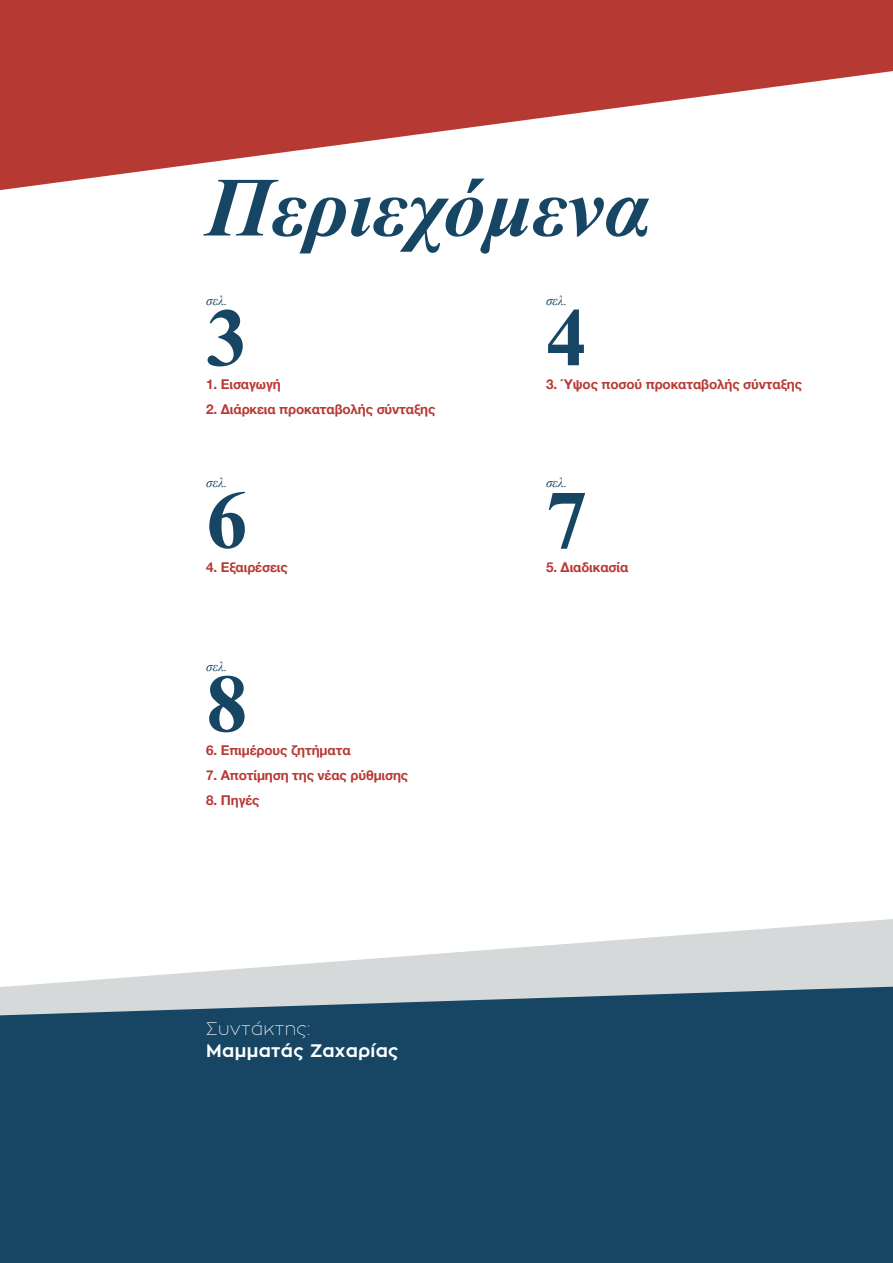
<style>
.page{position:relative;width:893px;height:1263px;background:#fff}
.page>*{position:absolute;margin:0;border:0;box-sizing:border-box;transform-origin:0 0}
.t1{font:italic 700 84px "Times New Roman";color:#164664}
.t2{font:700 82.5px "Times New Roman";color:#164664}
.t3{font:700 18px "Zona Pro";letter-spacing:.02em;color:#fff}
.t4{font:100 18px "Zona Pro";letter-spacing:.02em;color:#fff}
.t5{font:700 13.5px "Helvetica Neue";letter-spacing:-.01em;color:#b73934}
.t6{font:italic 13.5px "Times New Roman";color:#164664}
</style>
<div class="page">
<svg style="left:4px;top:919px;width:889px;height:68px"></svg>
<div style="left:0;top:987px;width:893px;height:276px;background:#164664"></div>
<svg style="left:0;top:0;width:893px;height:190px;fill:#b73934"></svg>
<h1 class="t1" style="left:206px;top:149px;width:446px">Περιεχόμενα</h1>
<p class="t6" style="left:206px;top:291px;width:23px">σελ.</p>
<h2 class="t2" style="left:206px;top:281px;width:43px">3</h2>
<p class="t5" style="left:206px;top:374px;width:76px">1. Εισαγωγή</p>
<p class="t5" style="left:206px;top:399px;width:231px">2. Διάρκεια προκαταβολής σύνταξης</p>
<p class="t6" style="left:206px;top:473px;width:23px">σελ.</p>
<h2 class="t2" style="left:206px;top:463px;width:43px">6</h2>
<p class="t5" style="left:206px;top:556px;width:83px">4. Εξαιρέσεις</p>
<p class="t6" style="left:206px;top:657px;width:23px">σελ.</p>
<h2 class="t2" style="left:206px;top:647px;width:43px">8</h2>
<p class="t5" style="left:206px;top:740px;width:146px">6. Επιμέρους ζητήματα</p>
<p class="t5" style="left:206px;top:765px;width:204px">7. Αποτίμηση της νέας ρύθμισης</p>
<p class="t5" style="left:206px;top:789px;width:55px">8. Πηγές</p>
<h3 class="t4" style="left:206px;top:1018px;width:106px">Συντάκτης:</h3>
<h3 class="t3" style="left:206px;top:1039px;width:194px">Μαμματάς Ζαχαρίας</h3>
<p class="t6" style="left:546px;top:291px;width:23px">σελ.</p>
<h2 class="t2" style="left:546px;top:281px;width:43px">4</h2>
<p class="t5" style="left:546px;top:374px;width:258px">3. Ύψος ποσού προκαταβολής σύνταξης</p>
<p class="t6" style="left:546px;top:473px;width:23px">σελ.</p>
<h2 class="t2" style="left:546px;top:463px;width:43px">7</h2>
<p class="t5" style="left:546px;top:556px;width:84px">5. Διαδικασία</p>
</div>
